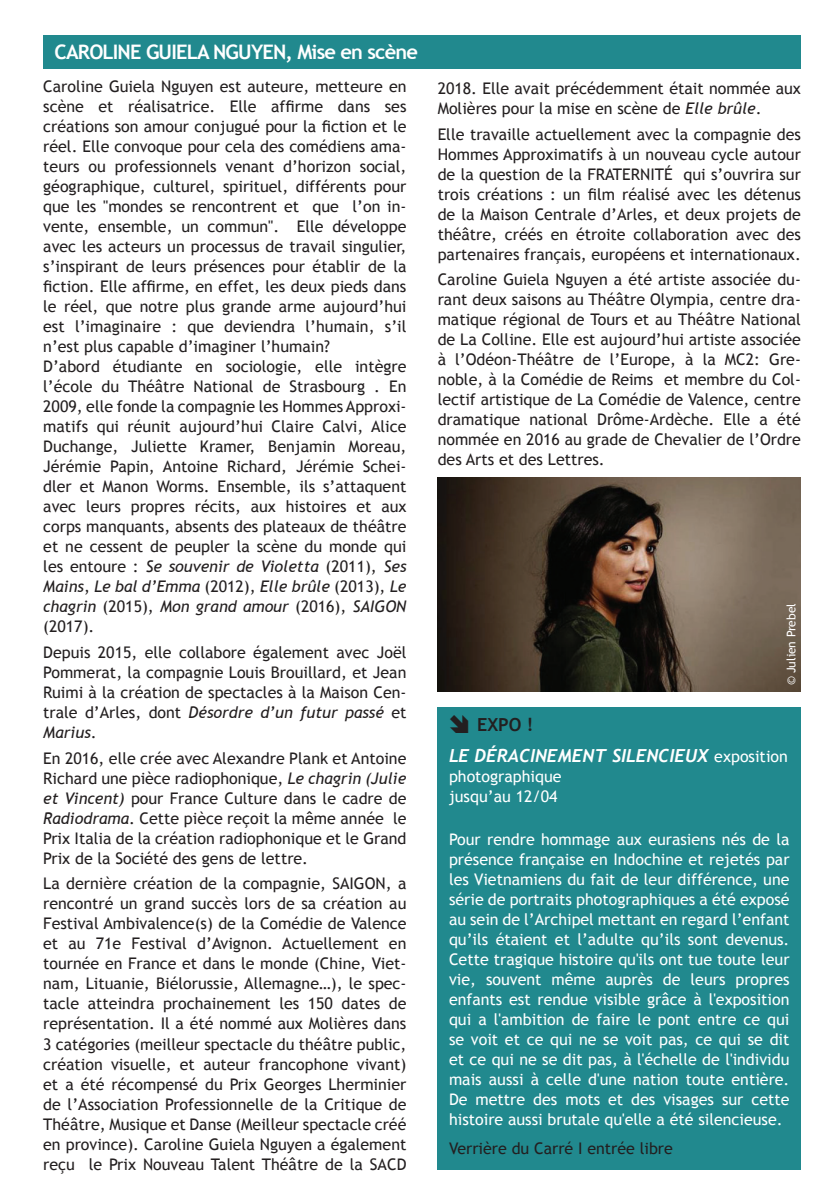
<style>
.page{position:relative;width:840px;height:1191px;background:#fff}
.page>*{position:absolute;margin:0;border:0;box-sizing:border-box;transform-origin:0 0}
.t1{font:700 20px "Trebuchet MS";letter-spacing:-.04em;color:#fff}
.t2{font:italic 700 18px "Trebuchet";color:#fff}
.t3{font:700 18px "Trebuchet MS";color:#231f20}
.t4{font:16px/20px "Trebuchet MS";color:#231f20;text-align:justify}
.t5{font:16px/20px "Trebuchet MS";color:#fff}
.t6{font:12px "Trebuchet MS";color:#fff}
.s1{font-style:italic}
.s2{font-family:"Trebuchet MS";font-weight:400;font-style:normal;font-size:16px}
</style>
<div class="page">
<div style="left:437px;top:707px;width:363px;height:462px;background:#21898e"></div>
<div style="left:43px;top:35px;width:757px;height:33px;background:#21898e"></div>
<img style="left:437px;top:478px;width:363px;height:213px">
<p class="t1" style="left:55px;top:39px;width:364px">CAROLINE GUIELA NGUYEN, MISE EN SCÈNE</p>
<p class="t4" style="left:43px;top:77px;width:364px;text-align:left">caroline guiela nguyen est auteure, metteure en scène et réalisatrice. Elle affirme dans ses créations son amour conjugué pour la fiction et le réel. elle convoque pour cela des comédiens ama&shy;teurs ou professionnels venant d’horizon social, géographique, culturel, spirituel, différents pour que les "mondes se rencontrent et que l’on in&shy;vente, ensemble, un commun". elle développe avec les acteurs un processus de travail singulier, s’inspirant de leurs présences pour établir de la fiction. Elle affirme, en effet, les deux pieds dans le réel, que notre plus grande arme aujourd’hui est l’imaginaire : que deviendra l’humain, s’il n’est plus capable d’imaginer l’humain?<br>d’abord étudiante en sociologie, elle intègre l’école du théâtre national de strasbourg . en 2009, elle fonde la compagnie les hommes approxi&shy;matifs qui réunit aujourd’hui claire calvi, alice duchange, juliette Kramer, Benjamin Moreau, jérémie papin, antoine richard, jérémie schei&shy;dler et Manon Worms. ensemble, ils s’attaquent avec leurs propres récits, aux histoires et aux corps manquants, absents des plateaux de théâtre et ne cessent de peupler la scène du monde qui les entoure : <span class="s1">Se souvenir de Violetta</span> (2011), <span class="s1">Ses Mains</span>, <span class="s1">Le bal d’Emma</span> (2012), <span class="s1">Elle brûle</span> (2013), <span class="s1">Le chagrin</span> (2015), <span class="s1">Mon grand amour</span> (2016), <span class="s1">SAIGON </span>(2017).</p>
<p class="t4" style="left:43px;top:642px;width:364px">depuis 2015, elle collabore également avec joël pommerat, la compagnie louis Brouillard, et jean ruimi à la création de spectacles à la Maison cen&shy;trale d’arles, dont <span class="s1">Désordre d’un futur passé</span> et <span class="s1">Marius</span>.</p>
<p class="t4" style="left:43px;top:748px;width:364px">en 2016, elle crée avec alexandre plank et antoine richard une pièce radiophonique, <span class="s1">Le chagrin (Julie et Vincent)</span> pour France culture dans le cadre de <span class="s1">Radiodrama</span>. cette pièce reçoit la même année le prix italia de la création radiophonique et le grand prix de la société des gens de lettre.</p>
<p class="t4" style="left:43px;top:874px;width:364px">la dernière création de la compagnie, saigOn, a rencontré un grand succès lors de sa création au Festival ambivalence(s) de la comédie de valence et au 71e Festival d’avignon. actuellement en tournée en France et dans le monde (chine, viet&shy;nam, lituanie, Biélorussie, allemagne…), le spec&shy;tacle atteindra prochainement les 150 dates de représentation. il a été nommé aux Molières dans 3 catégories (meilleur spectacle du théâtre public, création visuelle, et auteur francophone vivant) et a été récompensé du prix georges lherminier de l’association professionnelle de la critique de théâtre, Musique et danse (Meilleur spectacle créé en province). caroline guiela nguyen a également reçu le prix nouveau talent théâtre de la sacd</p>
<p class="t4" style="left:437px;top:78px;width:364px">2018. elle avait précédemment était nommée aux<br>Molières pour la mise en scène de <span class="s1">Elle brûle</span>.</p>
<p class="t4" style="left:437px;top:124px;width:364px">elle travaille actuellement avec la compagnie des hommes approximatifs à un nouveau cycle autour de la question de la Fraternité qui s’ouvrira sur trois créations : un film réalisé avec les détenus de la Maison centrale d’arles, et deux projets de théâtre, créés en étroite collaboration avec des partenaires français, européens et internationaux.</p>
<p class="t4" style="left:437px;top:270px;width:364px">caroline guiela nguyen a été artiste associée du&shy;rant deux saisons au théâtre Olympia, centre dra&shy;matique régional de tours et au théâtre national de la colline. elle est aujourd’hui artiste associée à l’Odéon-théâtre de l’europe, à la Mc2: gre&shy;noble, à la comédie de reims et membre du col&shy;lectif artistique de la comédie de valence, centre dramatique national drôme-ardèche. elle a été nommée en 2016 au grade de chevalier de l’Ordre des arts et des lettres.</p>
<p class="t3" style="left:448px;top:713px;width:87px">➔ EXPO !</p>
<p class="t6" style="left:783px;top:685px;width:84px;rotate:-90deg">© julien prebel</p>
<p class="t2" style="left:449px;top:745px;width:340px">LE DéRACINEMENT SILENCIEUX <span class="s2">exposition</span></p>
<p class="t5" style="left:449px;top:766px;width:114px">photographique jusqu’au 12/04</p>
<p class="t5" style="left:449px;top:829px;width:342px;text-align:justify">pour rendre hommage aux eurasiens nés de la présence française en indochine et rejetés par les vietnamiens du fait de leur différence, une série de portraits photographiques a été exposé au sein de l’archipel mettant en regard l’enfant qu’ils étaient et l’adulte qu’ils sont devenus. cette tragique histoire qu'ils ont tue toute leur vie, souvent même auprès de leurs propres enfants est rendue visible grâce à l'exposition qui a l'ambition de faire le pont entre ce qui se voit et ce qui ne se voit pas, ce qui se dit et ce qui ne se dit pas, à l'échelle de l'individu mais aussi à celle d'une nation toute entière. de mettre des mots et des visages sur cette histoire aussi brutale qu'elle a été silencieuse.</p>
<p class="t4" style="left:449px;top:1138px;width:225px">verrière du carré i entrée libre</p>
</div>
